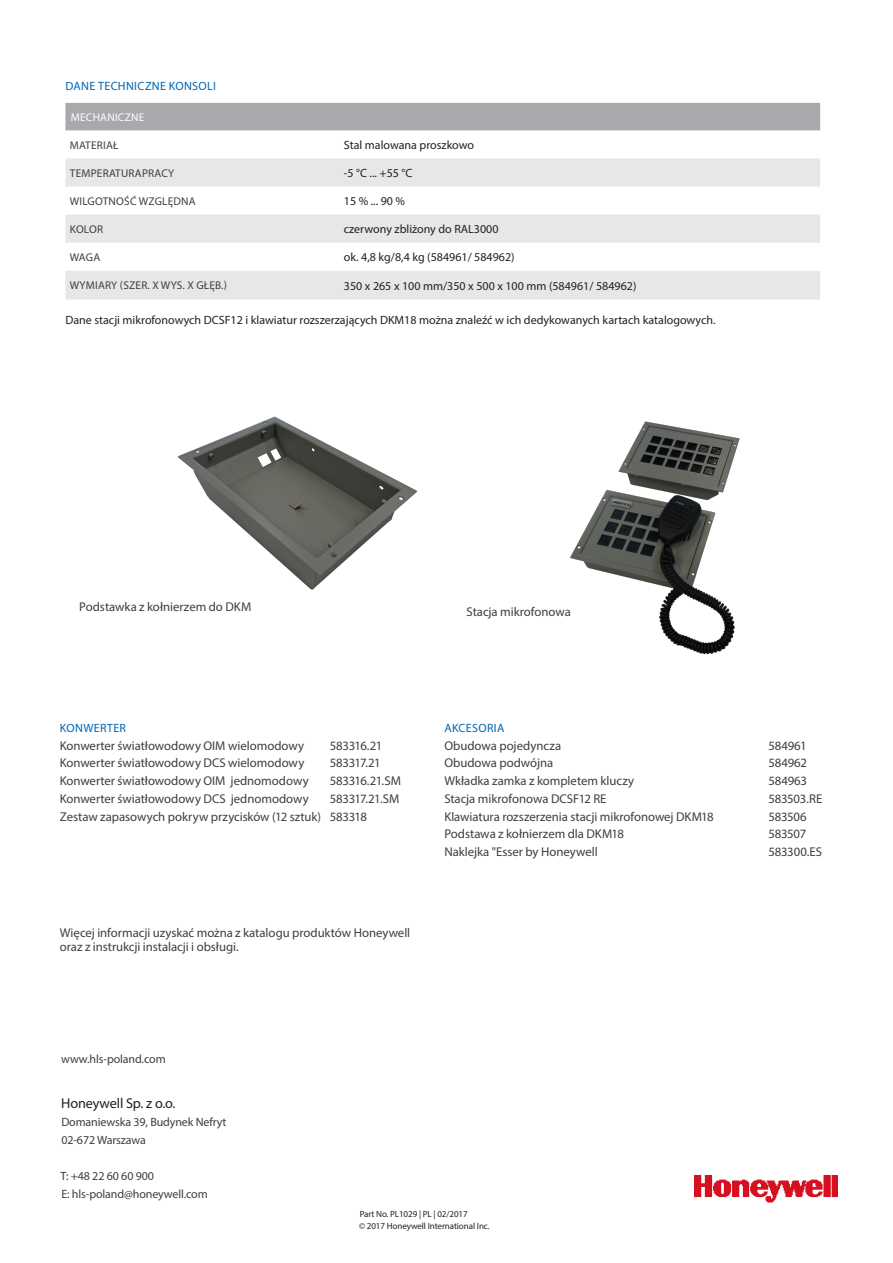
<style>
.page{position:relative;width:893px;height:1263px;background:#fff}
.page>*{position:absolute;margin:0;border:0;box-sizing:border-box;transform-origin:0 0}
.Cover__Address_Block{font:14.25px "Myriad Pro";letter-spacing:-.01em;color:#231f20}
.Datasheet__Specifica{font:12.75px/13.5px "Myriad Pro";letter-spacing:-.005em;color:#3e3e3f}
.Datasheet__Specifica-2{font:12.75px "Myriad Pro";letter-spacing:-.03em;color:#3e3e3f}
.Datasheet__Specifica-3{font:12.75px "Myriad Pro";letter-spacing:-.04em;color:#3e3e3f}
.Table__Body{font:12px "Myriad Pro";color:#231f20}
.Cover__Address_Block-2{font:12px "Myriad Pro";letter-spacing:-.01em;color:#3e3e3f}
.Datasheet__Specifica-4{font:12px "Myriad Pro";letter-spacing:.025em;color:#0166b3}
.Table__Body__Bold__A{font:11.25px "Myriad Pro";letter-spacing:.02em;color:#3e3e3f}
.Table__Header__All_C{font:11.25px "Myriad Pro";letter-spacing:.02em;color:#fff}
.Cover__Copyright{font:9px "Myriad Pro";letter-spacing:-.01em;color:#231f20}
</style>
<div class="page">
<div style="left:65px;top:103px;width:755px;height:27px;background:#a8a9ad"></div>
<svg style="left:65px;top:158px;width:755px;height:142px;fill:#e6e7e9"></svg>
<img style="left:178px;top:416px;width:240px;height:174px">
<img style="left:695px;top:1175px;width:143px;height:27px">
<img style="left:570px;top:421px;width:170px;height:234px">
<p class="Datasheet__Specifica-4" style="left:66px;top:79px;width:152px">DANE TECHNICZNE KONSOLI</p>
<p class="Table__Header__All_C" style="left:71px;top:110px;width:75px">MECHANICZNE</p>
<p class="Table__Body__Bold__A" style="left:70px;top:138px;width:50px">MATERIAŁ</p>
<p class="Table__Body" style="left:344px;top:137px;width:132px">Stal malowana proszkowo</p>
<p class="Table__Body__Bold__A" style="left:70px;top:166px;width:106px">TEMPERATURAPRACY</p>
<p class="Table__Body" style="left:344px;top:166px;width:70px">-5 °C ... +55 °C</p>
<p class="Table__Body__Bold__A" style="left:70px;top:194px;width:127px">WILGOTNOŚĆ WZGLĘDNA</p>
<p class="Table__Body" style="left:344px;top:194px;width:63px">15 % ... 90 %</p>
<p class="Table__Body__Bold__A" style="left:70px;top:222px;width:35px">KOLOR</p>
<p class="Table__Body" style="left:344px;top:222px;width:156px">czerwony zbliżony do RAL3000</p>
<p class="Table__Body__Bold__A" style="left:70px;top:250px;width:32px">WAGA</p>
<p class="Table__Body" style="left:344px;top:250px;width:172px">ok. 4,8 kg/8,4 kg (584961/ 584962)</p>
<p class="Table__Body__Bold__A" style="left:70px;top:279px;width:159px">WYMIARY (SZER. X WYS. X GŁĘB.)</p>
<p class="Table__Body" style="left:344px;top:278px;width:294px">350 x 265 x 100 mm/350 x 500 x 100 mm (584961/ 584962)</p>
<p class="Table__Body" style="left:65px;top:312px;width:652px">Dane stacji mikrofonowych DCSF12 i klawiatur rozszerzających DKM18 można znaleźć w ich dedykowanych kartach katalogowych.</p>
<p class="Datasheet__Specifica" style="left:79px;top:600px;width:173px">Podstawka z kołnierzem do DKM</p>
<p class="Datasheet__Specifica" style="left:467px;top:605px;width:106px">Stacja mikrofonowa</p>
<p class="Datasheet__Specifica-4" style="left:60px;top:720px;width:68px">KONWERTER</p>
<p class="Datasheet__Specifica" style="left:60px;top:738px;width:246px">Konwerter światłowodowy OIM wielomodowy</p>
<p class="Datasheet__Specifica-3" style="left:330px;top:737px;width:54px">583316.21</p>
<p class="Datasheet__Specifica" style="left:60px;top:756px;width:246px">Konwerter światłowodowy DCS wielomodowy</p>
<p class="Datasheet__Specifica-3" style="left:330px;top:755px;width:52px">583317.21</p>
<p class="Datasheet__Specifica" style="left:60px;top:774px;width:250px">Konwerter światłowodowy OIM jednomodowy</p>
<p class="Datasheet__Specifica-2" style="left:330px;top:773px;width:73px">583316.21.SM</p>
<p class="Datasheet__Specifica" style="left:60px;top:791px;width:251px">Konwerter światłowodowy DCS jednomodowy</p>
<p class="Datasheet__Specifica-2" style="left:330px;top:791px;width:71px">583317.21.SM</p>
<p class="Datasheet__Specifica" style="left:60px;top:809px;width:309px">Zestaw zapasowych pokryw przycisków (12 sztuk) 583318</p>
<p class="Datasheet__Specifica" style="left:60px;top:926px;width:352px">Więcej informacji uzyskać można z katalogu produktów Honeywell oraz z instrukcji instalacji i obsługi.</p>
<p class="Datasheet__Specifica-4" style="left:444px;top:720px;width:61px">AKCESORIA</p>
<p class="Datasheet__Specifica" style="left:444px;top:738px;width:118px">Obudowa pojedyncza</p>
<p class="Datasheet__Specifica" style="left:768px;top:738px;width:40px">584961</p>
<p class="Datasheet__Specifica" style="left:444px;top:756px;width:110px">Obudowa podwójna</p>
<p class="Datasheet__Specifica" style="left:768px;top:756px;width:40px">584962</p>
<p class="Datasheet__Specifica" style="left:444px;top:774px;width:191px">Wkładka zamka z kompletem kluczy</p>
<p class="Datasheet__Specifica" style="left:768px;top:774px;width:40px">584963</p>
<p class="Datasheet__Specifica" style="left:444px;top:791px;width:164px">Stacja mikrofonowa DCSF12 RE</p>
<p class="Datasheet__Specifica" style="left:768px;top:791px;width:55px">583503.RE</p>
<p class="Datasheet__Specifica" style="left:444px;top:809px;width:271px">Klawiatura rozszerzenia stacji mikrofonowej DKM18</p>
<p class="Datasheet__Specifica" style="left:768px;top:809px;width:40px">583506</p>
<p class="Datasheet__Specifica" style="left:444px;top:827px;width:181px">Podstawa z kołnierzem dla DKM18</p>
<p class="Datasheet__Specifica" style="left:768px;top:827px;width:39px">583507</p>
<p class="Datasheet__Specifica" style="left:444px;top:845px;width:155px">Naklejka "Esser by Honeywell</p>
<p class="Datasheet__Specifica" style="left:768px;top:845px;width:55px">583300.ES</p>
<p class="Cover__Address_Block-2" style="left:61px;top:1051px;width:106px">www.hls-poland.com</p>
<p class="Cover__Address_Block" style="left:61px;top:1094px;width:116px">Honeywell Sp. z o.o.</p>
<p class="Cover__Address_Block-2" style="left:61px;top:1114px;width:167px">Domaniewska 39, Budynek Nefryt</p>
<p class="Cover__Address_Block-2" style="left:61px;top:1132px;width:86px">02-672 Warszawa</p>
<p class="Cover__Address_Block-2" style="left:60px;top:1168px;width:95px">T: +48 22 60 60 900</p>
<p class="Cover__Address_Block-2" style="left:61px;top:1186px;width:148px">E: hls-poland@honeywell.com</p>
<p class="Cover__Copyright" style="left:360px;top:1208px;width:110px">Part No. PL1029 | PL | 02/2017</p>
<p class="Cover__Copyright" style="left:359px;top:1220px;width:132px">© 2017 Honeywell International Inc.</p>
</div>
